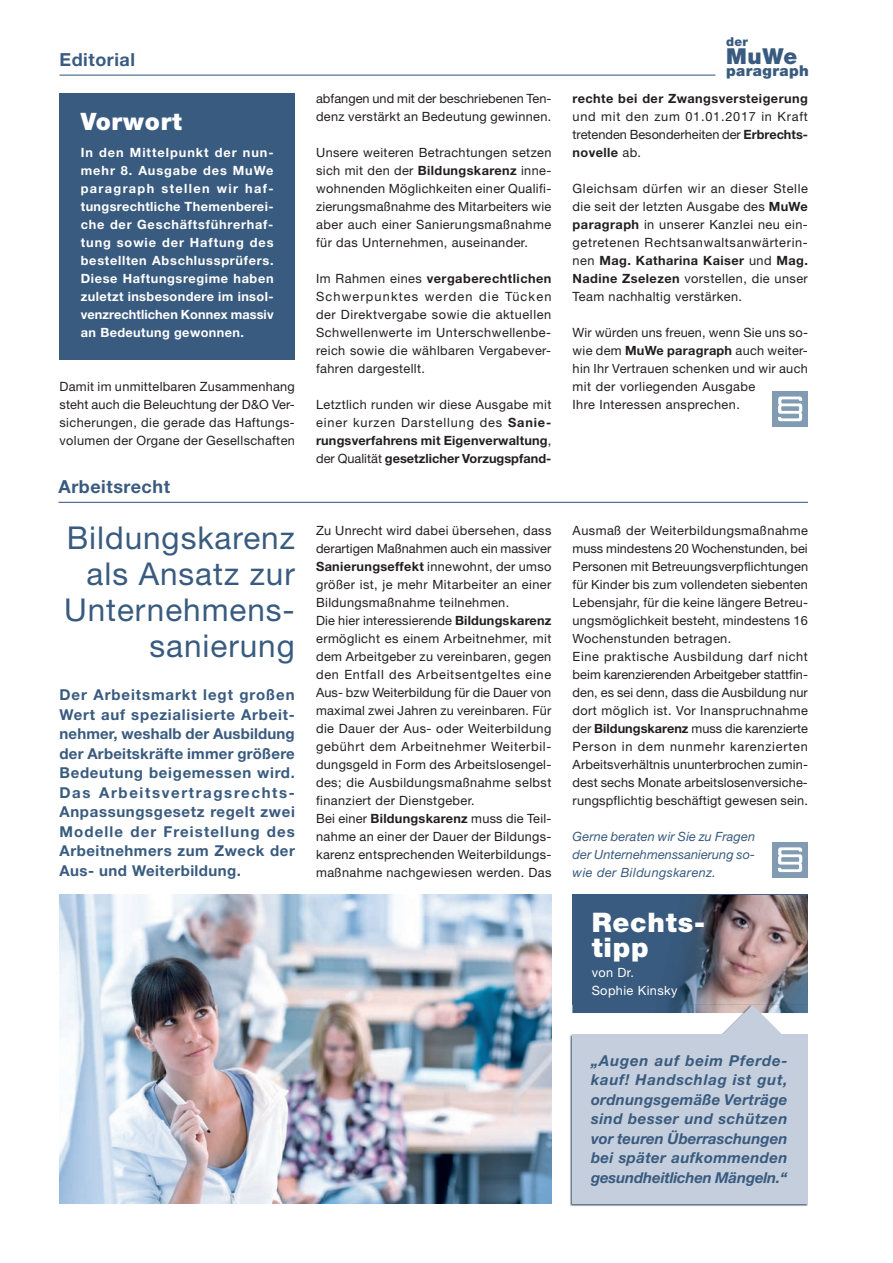
<style>
.page{position:relative;width:893px;height:1263px;background:#fff}
.page>*{position:absolute;margin:0;border:0;box-sizing:border-box;transform-origin:0 0}
.t1{font:31.5px/36px "Helvetica Neue LT Pro";letter-spacing:.03em;color:#395b7f;text-align:right}
.t2{font:900 27px/25.5px "Helvetica Neue LT Pro";letter-spacing:.03em;color:#fff}
.t3{font:900 24px "Helvetica Neue LT Pro";letter-spacing:.03em;color:#fff}
.t4{font:900 22.05px "Helvetica Neue LT Pro";color:#395b7f}
.t5{font:700 18px "Helvetica Neue LT Pro";letter-spacing:.03em;color:#395b7f}
.t6{font:700 15px/19.5px "Helvetica Neue LT Pro";letter-spacing:.035em;color:#395b7f;text-align:justify}
.t7{font:italic 700 15px/19.5px "Helvetica Neue LT Pro";letter-spacing:-.01em;color:#395b7f;text-align:justify}
.t8{font:900 15px "Helvetica Neue LT Pro";letter-spacing:.03em;color:#395b7f}
.t9{font:12.75px/18px "Helvetica Neue LT Pro";letter-spacing:.025em;color:#231f20;text-align:justify}
.t10{font:700 12.75px/18px "Helvetica Neue LT Pro";letter-spacing:.005em;color:#fff;text-align:justify}
.t11{font:italic 12.75px/18px "Helvetica Neue LT Pro";letter-spacing:.005em;color:#395b7f;text-align:justify}
.t12{font:700 12.75px "Helvetica Neue LT Pro";letter-spacing:.035em;color:#231f20}
.t13{font:12.75px/18px "Helvetica Neue LT Pro";letter-spacing:.03em;color:#fff}
.t14{font:900 12.3px "Helvetica Neue LT Pro";color:#395b7f}
.s1{font-weight:700}
</style>
<div class="page">
<div style="left:60px;top:94px;width:235px;height:266px;background:#395b7f"></div>
<div style="left:772px;top:391px;width:36px;height:36px;background:#809bb2"></div>
<svg style="left:778px;top:396px;width:24px;height:25px"></svg>
<div style="left:772px;top:842px;width:36px;height:36px;background:#809bb2"></div>
<svg style="left:778px;top:847px;width:24px;height:25px"></svg>
<hr style="left:58px;top:502px;width:750px;height:1px;background:#395b7f">
<hr style="left:60px;top:75px;width:655px;height:1px;background:#395b7f">
<img style="left:60px;top:895px;width:492px;height:308px">
<div style="left:573px;top:895px;width:235px;height:118px;background:#395b7f"></div>
<img style="left:686px;top:895px;width:122px;height:64px">
<img style="left:670px;top:959px;width:138px;height:46px">
<img style="left:570px;top:1005px;width:238px;height:201px">
<img style="left:573px;top:1005px;width:81px;height:8px">
<img style="left:654px;top:1005px;width:154px;height:8px">
<div style="left:573px;top:1034px;width:235px;height:169px;background:#c4cedc"></div>
<svg style="left:721px;top:1005px;width:62px;height:29px"></svg>
<h3 class="t5" style="left:60px;top:48px;width:77px">Editorial</h3>
<h3 class="t3" style="left:81px;top:107px;width:102px">Vorwort</h3>
<p class="t10" style="left:81px;top:143px;width:194px">In den Mittelpunkt der nun&shy;mehr 8. Ausgabe des MuWe paragraph stellen wir haf&shy;tungsrechtliche Themenberei&shy;che der Geschäftsführerhaf&shy;tung sowie der Haftung des bestellten Abschlussprüfers.<br>Diese Haftungsregime haben zuletzt insbesondere im insol&shy;venzrechtlichen Konnex massiv an Bedeutung gewonnen.</p>
<p class="t9" style="left:60px;top:377px;width:237px">Damit im unmittelbaren Zusammenhang steht auch die Beleuchtung der D&amp;O Ver&shy;sicherungen, die gerade das Haftungs&shy;volumen der Organe der Gesellschaften</p>
<h3 class="t5" style="left:58px;top:475px;width:113px">Arbeitsrecht</h3>
<h1 class="t1" style="left:64px;top:519px;width:232px">Bildungskarenz als Ansatz zur<br>Unternehmens&shy;sanierung</h1>
<p class="t6" style="left:60px;top:685px;width:237px">Der Arbeitsmarkt legt großen Wert auf spezialisierte Arbeit&shy;nehmer, weshalb der Ausbildung der Arbeitskräfte immer größere Bedeutung beigemessen wird.<br>Das Arbeitsvertragsrechts-Anpassungsgesetz regelt zwei Modelle der Freistellung des Arbeitnehmers zum Zweck der Aus- und Weiterbildung.</p>
<p class="t9" style="left:316px;top:89px;width:237px">abfangen und mit der beschriebenen Ten&shy;denz verstärkt an Bedeutung gewinnen.</p>
<p class="t9" style="left:316px;top:143px;width:237px">Unsere weiteren Betrachtungen setzen sich mit den der <span class="s1">Bildungskarenz</span> inne&shy;wohnenden Möglichkeiten einer Qualifi&shy;zierungsmaßnahme des Mitarbeiters wie aber auch einer Sanierungsmaßnahme für das Unternehmen, auseinander.</p>
<p class="t9" style="left:316px;top:269px;width:237px">Im Rahmen eines <span class="s1">vergaberechtlichen </span>Schwerpunktes werden die Tücken der Direktvergabe sowie die aktuellen Schwellenwerte im Unterschwellenbe&shy;reich sowie die wählbaren Vergabever&shy;fahren dargestellt.</p>
<p class="t9" style="left:316px;top:395px;width:237px">Letztlich runden wir diese Ausgabe mit einer kurzen Darstellung des <span class="s1">Sanie&shy;rungsverfahrens mit Eigenverwaltung</span>, der Qualität <span class="s1">gesetzlicher Vorzugspfand-</span></p>
<p class="t14" style="left:726px;top:34px;width:23px">der</p>
<h3 class="t4" style="left:726px;top:43px;width:73px">MuWe</h3>
<p class="t8" style="left:726px;top:62px;width:85px">paragraph</p>
<p class="t12" style="left:573px;top:90px;width:237px">rechte bei der Zwangsversteigerung</p>
<p class="t9" style="left:573px;top:107px;width:237px">und mit den zum 01.01.2017 in Kraft tretenden Besonderheiten der <span class="s1">Erbrechts&shy;novelle</span> ab.</p>
<p class="t9" style="left:573px;top:179px;width:237px">Gleichsam dürfen wir an dieser Stelle die seit der letzten Ausgabe des <span class="s1">MuWe paragraph</span> in unserer Kanzlei neu ein&shy;getretenen Rechtsanwaltsanwärterin&shy;nen <span class="s1">Mag. Katharina Kaiser</span> und <span class="s1">Mag.<br>Nadine Zselezen</span> vorstellen, die unser Team nachhaltig verstärken.</p>
<p class="t9" style="left:573px;top:323px;width:237px;text-align:left">Wir würden uns freuen, wenn Sie uns so&shy;wie dem <span class="s1">MuWe paragraph</span> auch weiter&shy;hin Ihr Vertrauen schenken und wir auch mit der vorliegenden Ausgabe<br>Ihre Interessen ansprechen.</p>
<p class="t9" style="left:316px;top:521px;width:237px;text-align:left">Zu Unrecht wird dabei übersehen, dass derartigen Maßnahmen auch ein massiver <span class="s1">Sanierungseffekt</span> innewohnt, der umso größer ist, je mehr Mitarbeiter an einer Bildungsmaßnahme teilnehmen.<br>Die hier interessierende <span class="s1">Bildungskarenz </span>ermöglicht es einem Arbeitnehmer, mit dem Arbeitgeber zu vereinbaren, gegen den Entfall des Arbeitsentgeltes eine Aus- bzw Weiterbildung für die Dauer von maximal zwei Jahren zu vereinbaren. Für die Dauer der Aus- oder Weiterbildung gebührt dem Arbeitnehmer Weiterbil&shy;dungsgeld in Form des Arbeitslosengel&shy;des; die Ausbildungsmaßnahme selbst finanziert der Dienstgeber.<br>Bei einer <span class="s1">Bildungskarenz</span> muss die Teil&shy;nahme an einer der Dauer der Bildungs&shy;karenz entsprechenden Weiterbildungs&shy;maßnahme nachgewiesen werden. Das</p>
<p class="t9" style="left:573px;top:521px;width:237px;text-align:left">Ausmaß der Weiterbildungsmaßnahme muss mindestens 20 Wochenstunden, bei Personen mit Betreuungsverpflichtungen für Kinder bis zum vollendeten siebenten Lebensjahr, für die keine längere Betreu&shy;ungsmöglichkeit besteht, mindestens 16<br>Wochenstunden betragen.<br>Eine praktische Ausbildung darf nicht beim karenzierenden Arbeitgeber stattfin&shy;den, es sei denn, dass die Ausbildung nur dort möglich ist. Vor Inanspruchnahme der <span class="s1">Bildungskarenz</span> muss die karenzierte Person in dem nunmehr karenzierten Arbeitsverhältnis ununterbrochen zumin&shy;dest sechs Monate arbeitslosenversiche&shy;rungspflichtig beschäftigt gewesen sein.</p>
<p class="t11" style="left:573px;top:827px;width:184px">Gerne beraten wir Sie zu Fragen der Unternehmenssanierung so&shy;wie der Bildungskarenz.</p>
<h2 class="t2" style="left:592px;top:909px;width:115px">Rechts&shy;tipp</h2>
<p class="t13" style="left:592px;top:963px;width:87px">von Dr.<br>Sophie Kinsky</p>
<p class="t7" style="left:591px;top:1050px;width:198px">„Augen auf beim Pferde&shy;kauf! Handschlag ist gut, ordnungsgemäße Verträge sind besser und schützen vor teuren Überraschungen bei später aufkommenden gesundheitlichen Mängeln.“</p>
</div>
